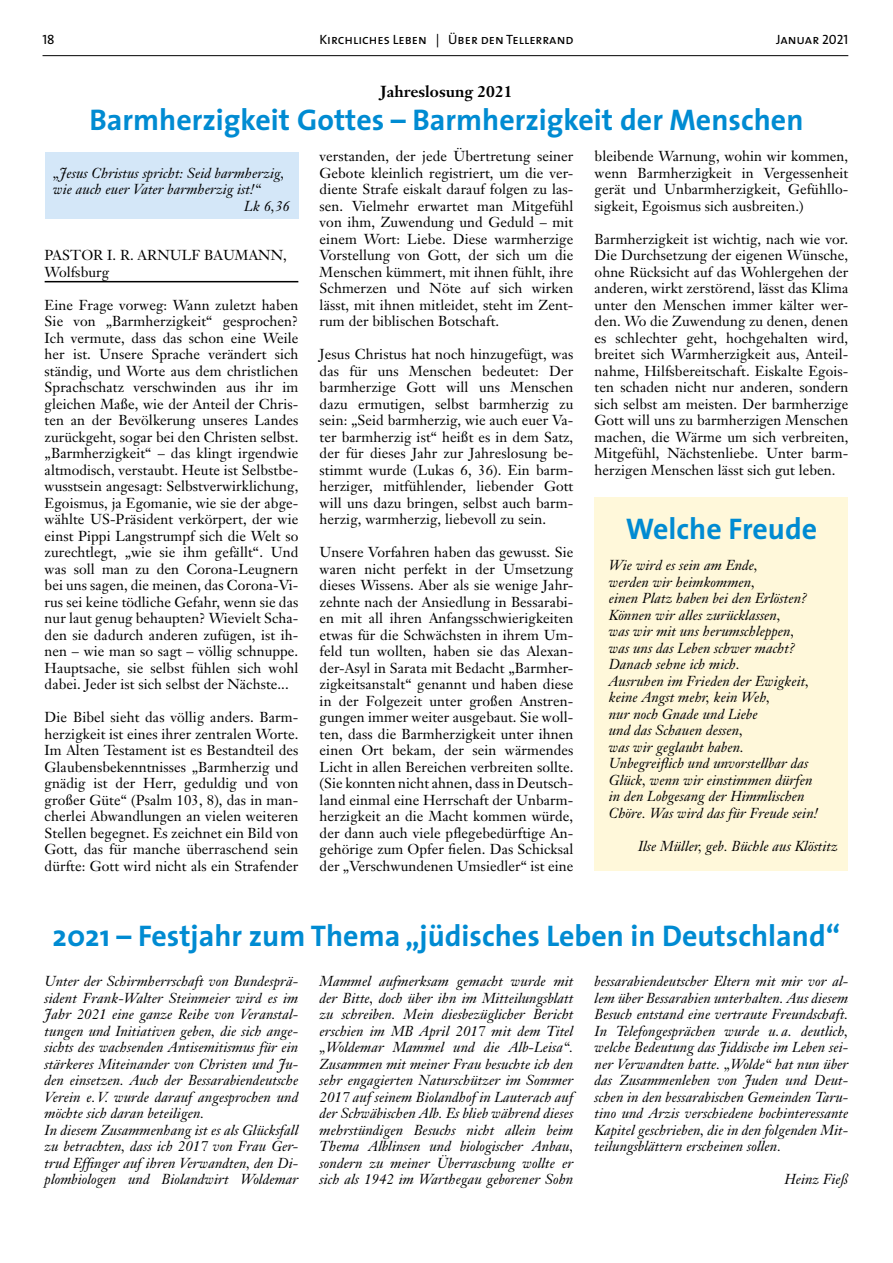
<style>
.page{position:relative;width:893px;height:1263px;background:#fff}
.page>*{position:absolute;margin:0;border:0;box-sizing:border-box;transform-origin:0 0}
.t1{font:700 30px "The Sans";color:#008bd2}
.t2{font:700 15.75px "Janson Text";color:#000}
.t3{font:14.25px/16.5px "Janson Text";letter-spacing:.005em;color:#000;text-align:justify}
.t4{font:italic 14.25px/16.5px "Janson Text";letter-spacing:.005em;color:#000}
.t5{font:13.5px "The Sans Caps";color:#000}
</style>
<div class="page">
<hr style="left:43px;top:55px;width:805px;height:1px;background:#000">
<div style="left:45px;top:153px;width:253px;height:66px;background:#d4e7f8"></div>
<div style="left:595px;top:498px;width:253px;height:373px;background:#fff8da"></div>
<hr style="left:45px;top:281px;width:253px;height:1px;background:#000">
<p class="t5" style="left:43px;top:28px;width:14px">18</p>
<p class="t5" style="left:319px;top:28px;width:256px">Kirchliches Leben | Über den Tellerrand</p>
<p class="t5" style="left:776px;top:28px;width:74px">Januar 2021</p>
<p class="t2" style="left:380px;top:82px;width:134px">Jahreslosung 2021</p>
<h1 class="t1" style="left:89px;top:95px;width:715px">Barmherzigkeit Gottes – Barmherzigkeit der Menschen</h1>
<p class="t3" style="left:320px;top:148px;width:255px">verstanden, der jede Übertretung seiner Gebote kleinlich registriert, um die ver&shy;diente Strafe eiskalt darauf folgen zu las&shy;sen. Vielmehr erwartet man Mitgefühl von ihm, Zuwendung und Geduld – mit einem Wort: Liebe. Diese warmherzige Vorstellung von Gott, der sich um die Menschen kümmert, mit ihnen fühlt, ihre Schmerzen und Nöte auf sich wirken lässt, mit ihnen mitleidet, steht im Zent&shy;rum der biblischen Botschaft.</p>
<p class="t3" style="left:320px;top:346px;width:255px">Jesus Christus hat noch hinzugefügt, was das für uns Menschen bedeutet: Der barmherzige Gott will uns Menschen dazu ermutigen, selbst barmherzig zu sein: „Seid barmherzig, wie auch euer Va&shy;ter barmherzig ist“ heißt es in dem Satz, der für dieses Jahr zur Jahreslosung be&shy;stimmt wurde (Lukas 6, 36). Ein barm&shy;herziger, mitfühlender, liebender Gott will uns dazu bringen, selbst auch barm&shy;herzig, warmherzig, liebevoll zu sein.</p>
<p class="t3" style="left:320px;top:544px;width:255px">Unsere Vorfahren haben das gewusst. Sie waren nicht perfekt in der Umsetzung dieses Wissens. Aber als sie wenige Jahr&shy;zehnte nach der Ansiedlung in Bessarabi&shy;en mit all ihren Anfangsschwierigkeiten etwas für die Schwächsten in ihrem Um&shy;feld tun wollten, haben sie das Alexan&shy;der-Asyl in Sarata mit Bedacht „Barmher&shy;zigkeitsanstalt“ genannt und haben diese in der Folgezeit unter großen Anstren&shy;gungen immer weiter ausgebaut. Sie woll&shy;ten, dass die Barmherzigkeit unter ihnen einen Ort bekam, der sein wärmendes Licht in allen Bereichen verbreiten sollte. (Sie konnten nicht ahnen, dass in Deutsch&shy;land einmal eine Herrschaft der Unbarm&shy;herzigkeit an die Macht kommen würde, der dann auch viele pflegebedürftige An&shy;gehörige zum Opfer fielen. Das Schicksal der „Verschwundenen Umsiedler“ ist eine</p>
<p class="t3" style="left:595px;top:148px;width:255px">bleibende Warnung, wohin wir kommen, wenn Barmherzigkeit in Vergessenheit gerät und Unbarmherzigkeit, Gefühllo&shy;sigkeit, Egoismus sich ausbreiten.)</p>
<p class="t3" style="left:595px;top:230px;width:255px">Barmherzigkeit ist wichtig, nach wie vor.<br>Die Durchsetzung der eigenen Wünsche, ohne Rücksicht auf das Wohlergehen der anderen, wirkt zerstörend, lässt das Klima unter den Menschen immer kälter wer&shy;den. Wo die Zuwendung zu denen, denen es schlechter geht, hochgehalten wird, breitet sich Warmherzigkeit aus, Anteil&shy;nahme, Hilfsbereitschaft. Eiskalte Egois&shy;ten schaden nicht nur anderen, sondern sich selbst am meisten. Der barmherzige Gott will uns zu barmherzigen Menschen machen, die Wärme um sich verbreiten, Mitgefühl, Nächstenliebe. Unter barm&shy;herzigen Menschen lässt sich gut leben.</p>
<p class="t4" style="left:53px;top:165px;width:233px">„Jesus Christus spricht: Seid barmherzig,</p>
<p class="t4" style="left:53px;top:181px;width:209px">wie auch euer Vater barmherzig ist!“</p>
<p class="t4" style="left:244px;top:198px;width:47px">Lk 6,36</p>
<p class="t3" style="left:45px;top:247px;width:244px">PASTOR I. R. ARNULF BAUMANN,<br>Wolfsburg</p>
<p class="t3" style="left:45px;top:296px;width:255px">Eine Frage vorweg: Wann zuletzt haben Sie von „Barmherzigkeit“ gesprochen?<br>Ich vermute, dass das schon eine Weile her ist. Unsere Sprache verändert sich ständig, und Worte aus dem christlichen Sprachschatz verschwinden aus ihr im gleichen Maße, wie der Anteil der Chris&shy;ten an der Bevölkerung unseres Landes zurückgeht, sogar bei den Christen selbst. „Barmherzigkeit“ – das klingt irgendwie altmodisch, verstaubt. Heute ist Selbstbe&shy;wusstsein angesagt: Selbstverwirklichung, Egoismus, ja Egomanie, wie sie der abge&shy;wählte US-Präsident verkörpert, der wie einst Pippi Langstrumpf sich die Welt so zurechtlegt, „wie sie ihm gefällt“. Und was soll man zu den Corona-Leugnern bei uns sagen, die meinen, das Corona-Vi&shy;rus sei keine tödliche Gefahr, wenn sie das nur laut genug behaupten? Wievielt Scha&shy;den sie dadurch anderen zufügen, ist ih&shy;nen – wie man so sagt – völlig schnuppe.<br>Hauptsache, sie selbst fühlen sich wohl dabei. Jeder ist sich selbst der Nächste...</p>
<p class="t3" style="left:45px;top:709px;width:255px">Die Bibel sieht das völlig anders. Barm&shy;herzigkeit ist eines ihrer zentralen Worte.<br>Im Alten Testament ist es Bestandteil des Glaubensbekenntnisses „Barmherzig und gnädig ist der Herr, geduldig und von großer Güte“ (Psalm 103, 8), das in man&shy;cherlei Abwandlungen an vielen weiteren Stellen begegnet. Es zeichnet ein Bild von Gott, das für manche überraschend sein dürfte: Gott wird nicht als ein Strafender</p>
<h1 class="t1" style="left:626px;top:503px;width:193px">Welche Freude</h1>
<p class="t4" style="left:609px;top:557px;width:211px">Wie wird es sein am Ende,<br>werden wir heimkommen,<br>einen Platz haben bei den Erlösten?<br>Können wir alles zurücklassen,<br>was wir mit uns herumschleppen, was uns das Leben schwer macht?<br>Danach sehne ich mich.<br>Ausruhen im Frieden der Ewigkeit, keine Angst mehr, kein Weh,<br>nur noch Gnade und Liebe<br>und das Schauen dessen,<br>was wir geglaubt haben.<br>Unbegreiflich und unvorstellbar das<br>Glück, wenn wir einstimmen dürfen in den Lobgesang der Himmlischen<br>Chöre. Was wird das für Freude sein!</p>
<p class="t4" style="left:638px;top:838px;width:201px">Ilse Müller, geb. Büchle aus Klöstitz</p>
<h1 class="t1" style="left:53px;top:911px;width:789px">2021 – Festjahr zum Thema „jüdisches Leben in Deutschland“</h1>
<p class="t4" style="left:320px;top:973px;width:255px;text-align:justify">Mammel aufmerksam gemacht wurde mit der Bitte, doch über ihn im Mitteilungsblatt zu schreiben. Mein diesbezüglicher Bericht erschien im MB April 2017 mit dem Titel „Woldemar Mammel und die Alb-Leisa“.<br>Zusammen mit meiner Frau besuchte ich den sehr engagierten Naturschützer im Sommer 2017 auf seinem Biolandhof in Lauterach auf der Schwäbischen Alb. Es blieb während dieses mehrstündigen Besuchs nicht allein beim Thema Alblinsen und biologischer Anbau, sondern zu meiner Überraschung wollte er sich als 1942 im Warthegau geborener Sohn</p>
<p class="t4" style="left:595px;top:973px;width:255px;text-align:justify">bessarabiendeutscher Eltern mit mir vor al&shy;lem über Bessarabien unterhalten. Aus diesem Besuch entstand eine vertraute Freundschaft.<br>In Telefongesprächen wurde u. a. deutlich, welche Bedeutung das Jiddische im Leben sei&shy;ner Verwandten hatte. „Wolde“ hat nun über das Zusammenleben von Juden und Deut&shy;schen in den bessarabischen Gemeinden Taru&shy;tino und Arzis verschiedene hochinteressante Kapitel geschrieben, die in den folgenden Mit&shy;teilungsblättern erscheinen sollen.</p>
<p class="t4" style="left:45px;top:973px;width:255px">Unter der Schirmherrschaft von Bundesprä&shy;sident Frank-Walter Steinmeier wird es im Jahr 2021 eine ganze Reihe von Veranstal&shy;tungen und Initiativen geben, die sich ange&shy;sichts des wachsenden Antisemitismus für ein stärkeres Miteinander von Christen und Ju&shy;den einsetzen. Auch der Bessarabiendeutsche Verein e.V. wurde darauf angesprochen und möchte sich daran beteiligen.<br>In diesem Zusammenhang ist es als Glücksfall zu betrachten, dass ich 2017 von Frau Ger&shy;trud Effinger auf ihren Verwandten, den Di&shy;plombiologen und Biolandwirt Woldemar</p>
<p class="t4" style="left:784px;top:1171px;width:65px">Heinz Fieß</p>
</div>
